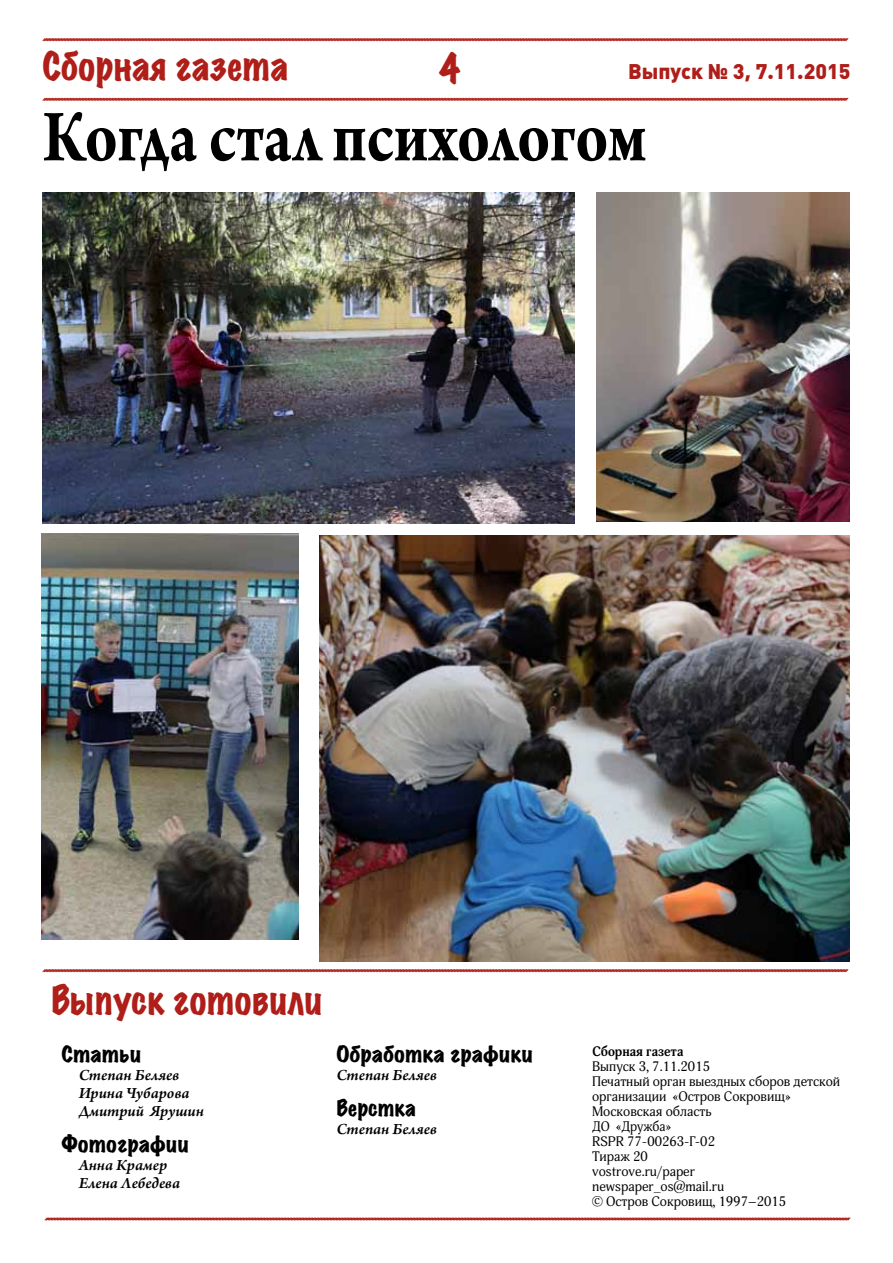
<style>
.page{position:relative;width:893px;height:1263px;background:#fff}
.page>*{position:absolute;margin:0;border:0;box-sizing:border-box;transform-origin:0 0}
.t1{font:700 78px "Arno Pro";letter-spacing:-.005em;color:#000;scale:.82 1}
.t2{font:expanded 35.85px "Marker Felt";color:#af1e18;scale:.94 1}
.t3{font:expanded 35.85px "Marker Felt";color:#af1e18;scale:.87 1}
.t4{font:900 21px "Plumb";color:#af1e18}
.t5{font:expanded 20.4px "Marker Felt";color:#000}
.t6{font:italic 600 16.35px/18px "Arno Pro";letter-spacing:-.005em;color:#000}
.t7{font:13.5px/15px "Adonis";color:#000}
.t8{font:700 13.5px "Adonis";color:#000}
</style>
<div class="page">
<svg style="left:42px;top:38px;width:807px;height:4px;background:#cd7471"></svg>
<svg style="left:42px;top:969px;width:807px;height:4px;background:#cd7471"></svg>
<svg style="left:44px;top:1217px;width:807px;height:4px;background:#cd7471"></svg>
<svg style="left:42px;top:97px;width:807px;height:4px;background:#cd7471"></svg>
<img style="left:43px;top:192px;width:531px;height:331px">
<img style="left:596px;top:192px;width:254px;height:330px">
<img style="left:41px;top:534px;width:258px;height:406px">
<img style="left:319px;top:536px;width:531px;height:425px">
<h2 class="t2" style="left:43px;top:39px;width:263px">Сборная газета</h2>
<h2 class="t3" style="left:439px;top:42px;width:25px">4</h2>
<h3 class="t4" style="left:628px;top:59px;width:224px">Выпуск № 3, 7.11.2015</h3>
<h1 class="t1" style="left:43px;top:92px;width:738px">Когда стал психологом</h1>
<h2 class="t2" style="left:51px;top:974px;width:291px">Выпуск готовили</h2>
<h3 class="t5" style="left:62px;top:1039px;width:81px">Статьи</h3>
<p class="t6" style="left:79px;top:1067px;width:127px">Степан Беляев<br>Ирина Чубарова<br>Дмитрий Ярушин</p>
<h3 class="t5" style="left:62px;top:1129px;width:129px">Фотографии</h3>
<p class="t6" style="left:79px;top:1157px;width:103px">Анна Крамер<br>Елена Лебедева</p>
<h3 class="t5" style="left:336px;top:1039px;width:198px">Обработка графики</h3>
<p class="t6" style="left:336px;top:1067px;width:102px">Степан Беляев</p>
<h3 class="t5" style="left:336px;top:1093px;width:81px">Верстка</h3>
<p class="t6" style="left:336px;top:1121px;width:102px">Степан Беляев</p>
<p class="t8" style="left:592px;top:1044px;width:93px">Сборная газета</p>
<p class="t7" style="left:592px;top:1059px;width:250px">Выпуск 3, 7.11.2015<br>Печатный орган выездных сборов детской организации «Остров Сокровищ»<br>Московская область<br>ДО «Дружба»<br>RSPR 77-00263-Г-02<br>Тираж 20<br>vostrove.ru/paper<br>newspaper_os@mail.ru<br>© Остров Сокровищ, 1997–2015</p>
</div>
